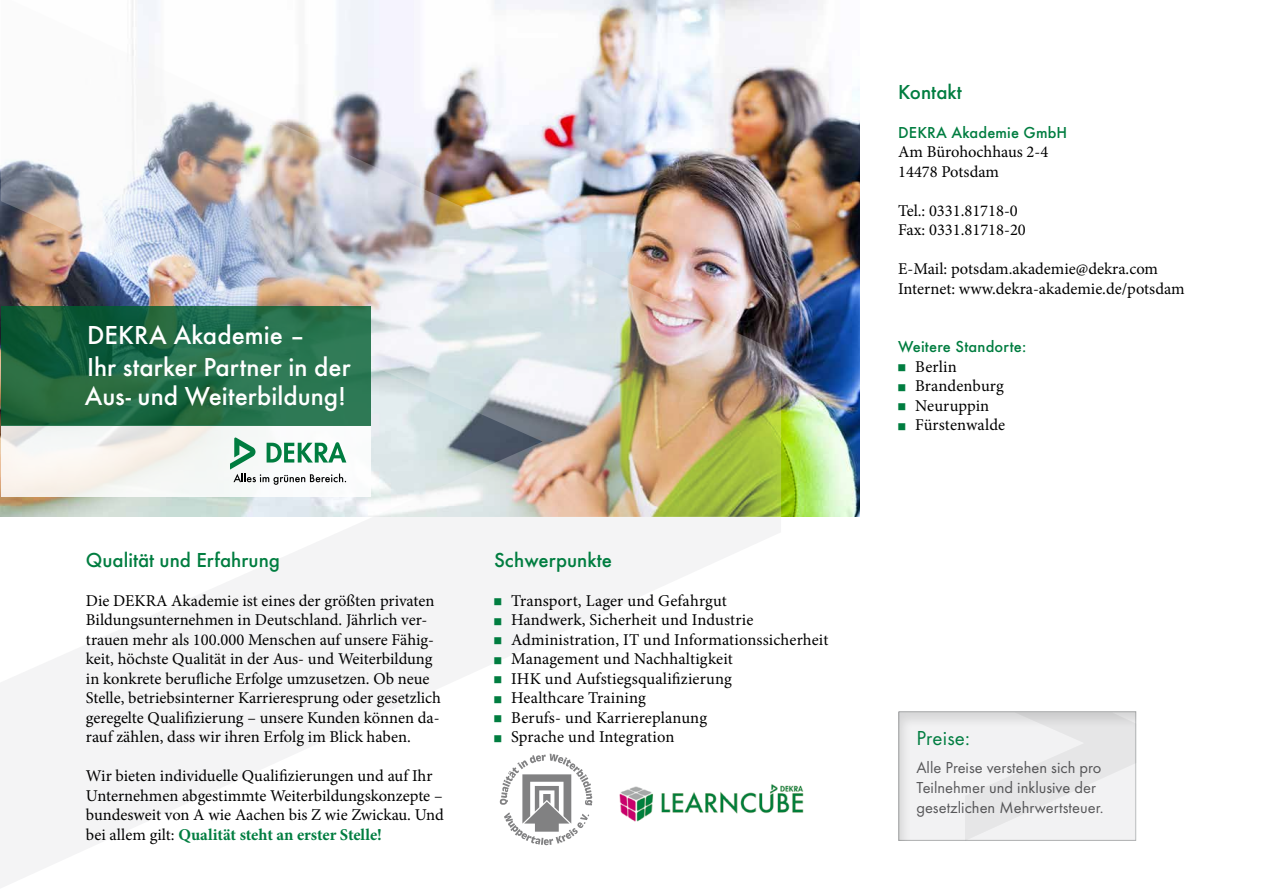
<style>
.page{position:relative;width:1263px;height:893px;background:#fff}
.page>*{position:absolute;margin:0;border:0;box-sizing:border-box;transform-origin:0 0}
.t1{font:500 27px/31.7px "Futura TOT";color:#fff}
.t2{font:500 21px "Futura TOT";color:#007d40}
.t3{font:21px "Futura TOT Boo";letter-spacing:.01em;color:#007d40}
.t4{font:16.5px/19.5px "Minion Pro";color:#000}
.t5{font:16.5px/19.8px "Futura TOT Boo";color:#58585a}
.t6{font:500 16.5px "Futura TOT";letter-spacing:.01em;color:#007d40}
.s1{font-weight:700;color:#007d40}
</style>
<div class="page">
<img style="left:781px;top:1px;width:79px;height:516px">
<img style="left:1px;top:0;width:780px;height:517px">
<svg style="left:0;top:517px;width:781px;height:371px"></svg>
<svg style="left:1px;top:426px;width:370px;height:71px;fill:#f6f6f4"></svg>
<svg style="left:230px;top:437px;width:116px;height:48px"></svg>
<svg style="left:1px;top:307px;width:370px;height:119px;background:#216b46"></svg>
<div style="left:897px;top:709px;width:242px;height:132px;background:#000;opacity:.12"></div>
<svg style="left:965px;top:712px;width:171px;height:129px"></svg>
<svg style="left:500px;top:754px;width:92px;height:91px"></svg>
<img style="left:611px;top:772px;width:193px;height:67px">
<svg style="left:494px;top:598px;width:7px;height:7px"></svg>
<svg style="left:494px;top:618px;width:7px;height:7px"></svg>
<svg style="left:494px;top:637px;width:7px;height:7px"></svg>
<svg style="left:494px;top:657px;width:7px;height:7px"></svg>
<svg style="left:494px;top:676px;width:7px;height:7px"></svg>
<svg style="left:494px;top:696px;width:7px;height:7px"></svg>
<svg style="left:494px;top:715px;width:7px;height:7px"></svg>
<svg style="left:494px;top:735px;width:7px;height:7px"></svg>
<h1 class="t1" style="left:87px;top:319px;width:265px">DEKRA Akademie –<br>Ihr starker Partner in der</h1>
<h1 class="t1" style="left:85px;top:380px;width:263px">Aus- und Weiterbildung!</h1>
<p class="t2" style="left:86px;top:547px;width:196px">Qualität und Erfahrung</p>
<p class="t4" style="left:86px;top:591px;width:356px">Die DEKRA Akademie ist eines der größten privaten Bildungsunternehmen in Deutschland. Jährlich ver&shy;trauen mehr als 100.000 Menschen auf unsere Fähig&shy;keit, höchste Qualität in der Aus- und Weiterbildung in konkrete berufliche Erfolge umzusetzen. Ob neue Stelle, betriebsinterner Karrieresprung oder gesetzlich geregelte Qualifizierung – unsere Kunden können da&shy;rauf zählen, dass wir ihren Erfolg im Blick haben.</p>
<p class="t4" style="left:86px;top:766px;width:359px">Wir bieten individuelle Qualifizierungen und auf Ihr Unternehmen abgestimmte Weiterbildungskonzepte – bundesweit von A wie Aachen bis Z wie Zwickau. Und bei allem gilt: <span class="s1">Qualität steht an erster Stelle!</span></p>
<p class="t2" style="left:494px;top:547px;width:120px">Schwerpunkte</p>
<p class="t4" style="left:511px;top:591px;width:319px">Transport, Lager und Gefahrgut<br>Handwerk, Sicherheit und Industrie<br>Administration, IT und Informationssicherheit<br>Management und Nachhaltigkeit<br>IHK und Aufstiegsqualifizierung<br>Healthcare Training<br>Berufs- und Karriereplanung<br>Sprache und Integration</p>
<p class="t2" style="left:898px;top:79px;width:65px">Kontakt</p>
<p class="t6" style="left:898px;top:122px;width:171px">DEKRA Akademie GmbH</p>
<p class="t4" style="left:898px;top:142px;width:152px">Am Bürohochhaus 2-4<br>14478 Potsdam</p>
<p class="t4" style="left:898px;top:201px;width:129px">Tel.: 0331.81718-0<br>Fax: 0331.81718-20</p>
<p class="t4" style="left:898px;top:259px;width:288px">E-Mail: potsdam.akademie@dekra.com<br>Internet: www.dekra-akademie.de/potsdam</p>
<p class="t6" style="left:898px;top:337px;width:130px">Weitere Standorte:</p>
<p class="t4" style="left:915px;top:357px;width:92px">Berlin<br>Brandenburg<br>Neuruppin<br>Fürstenwalde</p>
<p class="t3" style="left:916px;top:725px;width:55px">Preise:</p>
<p class="t5" style="left:916px;top:758px;width:189px">Alle Preise verstehen sich pro<br>Teilnehmer und inklusive der gesetzlichen Mehrwertsteuer.</p>
</div>
